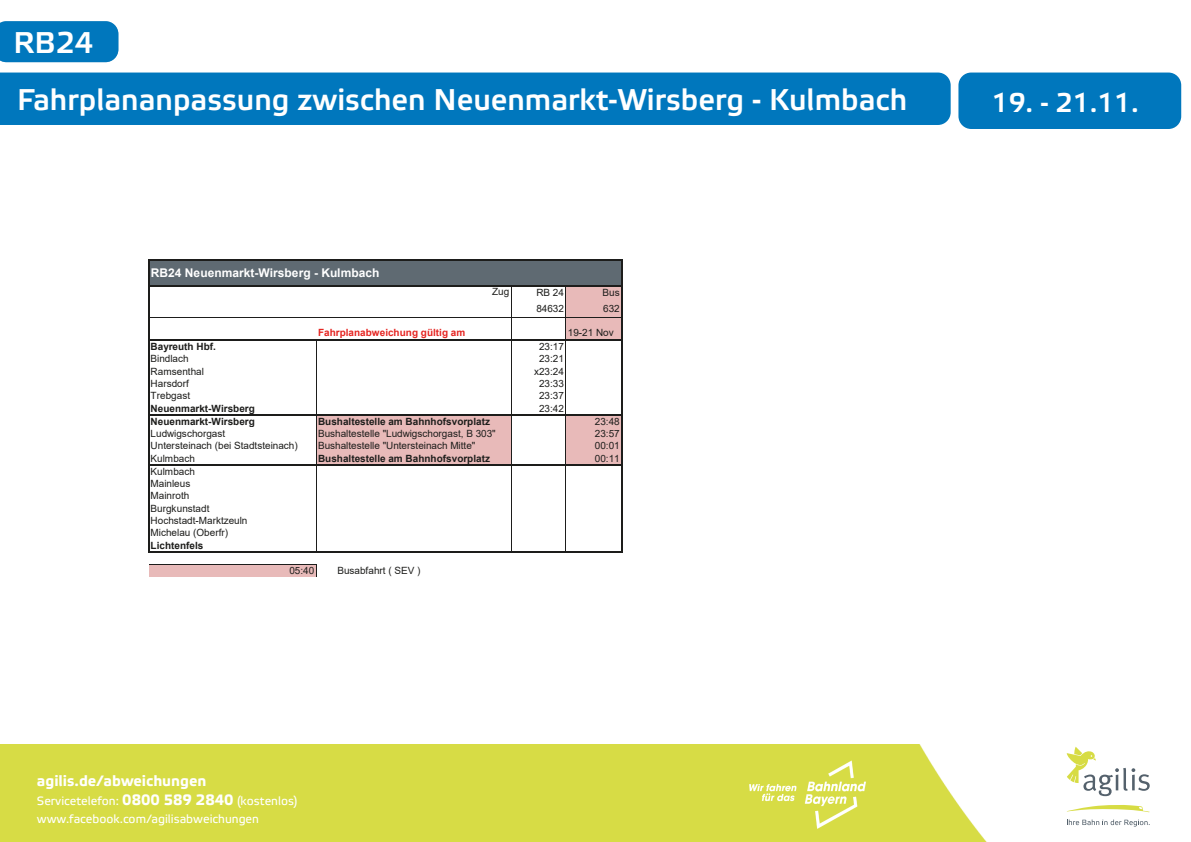
<style>
.page{position:relative;width:1191px;height:842px;background:#fff}
.page>*{position:absolute;margin:0;border:0;box-sizing:border-box;transform-origin:0 0}
.Fahrplan_Zeit_Monosp{font:500 30px "Etelka";color:#fff}
.Fahrplan_Zeit_Monosp-2{font:500 27px "Etelka";color:#fff}
.t1{font:700 15px "Etelka Text";color:#fff}
.t2{font:12px/18px "Etelka Text";color:#fff}
.t3{font:700 12px "Arial";color:#fff}
.t4{font:10px/12.4px "Arial";color:#1d1d1b}
.t5{font:700 10px "Arial";color:#1d1d1b}
.t6{font:700 10px "Arial";letter-spacing:.005em;color:#e52521}
.s1{font-weight:700}
.s2{font-weight:700;font-size:15px}
</style>
<div class="page">
<div style="left:958px;top:73px;width:223px;height:56px;background:#0077bd;border-radius:13px"></div>
<div style="left:0;top:73px;width:950px;height:52px;background:#0077bd"></div>
<div style="left:0;top:21px;width:118px;height:41px;background:#0077bd"></div>
<img style="left:0;top:744px;width:1150px;height:98px">
<img style="left:741px;top:747px;width:134px;height:95px">
<svg style="left:1066px;top:819px;width:83px;height:7px"></svg>
<svg style="left:1066px;top:747px;width:83px;height:49px"></svg>
<svg style="left:1066px;top:805px;width:83px;height:7px"></svg>
<div style="left:149px;top:260px;width:473px;height:26px;background:#5f6a72"></div>
<div style="left:566px;top:286px;width:56px;height:12px;background:#e8bab9"></div>
<div style="left:566px;top:298px;width:56px;height:20px;background:#e8bab9"></div>
<div style="left:566px;top:318px;width:56px;height:22px;background:#e8bab9"></div>
<div style="left:316px;top:415px;width:195px;height:12px;background:#e8bab9"></div>
<div style="left:566px;top:415px;width:56px;height:12px;background:#e8bab9"></div>
<div style="left:316px;top:427px;width:195px;height:13px;background:#e8bab9"></div>
<div style="left:566px;top:427px;width:56px;height:13px;background:#e8bab9"></div>
<div style="left:316px;top:440px;width:195px;height:12px;background:#e8bab9"></div>
<div style="left:566px;top:440px;width:56px;height:12px;background:#e8bab9"></div>
<div style="left:316px;top:452px;width:195px;height:13px;background:#e8bab9"></div>
<div style="left:566px;top:452px;width:56px;height:13px;background:#e8bab9"></div>
<div style="left:149px;top:564px;width:167px;height:13px;background:#e8bab9"></div>
<hr style="left:511px;top:287px;width:1px;height:52px;background:#1d1d1b">
<hr style="left:565px;top:287px;width:1px;height:52px;background:#1d1d1b">
<hr style="left:316px;top:341px;width:1px;height:73px;background:#1d1d1b">
<hr style="left:511px;top:341px;width:1px;height:73px;background:#1d1d1b">
<hr style="left:565px;top:341px;width:1px;height:73px;background:#1d1d1b">
<hr style="left:316px;top:416px;width:1px;height:48px;background:#1d1d1b">
<hr style="left:511px;top:416px;width:1px;height:48px;background:#1d1d1b">
<hr style="left:565px;top:416px;width:1px;height:48px;background:#1d1d1b">
<hr style="left:316px;top:466px;width:1px;height:85px;background:#1d1d1b">
<hr style="left:148px;top:259px;width:2px;height:294px;background:#1d1d1b">
<hr style="left:621px;top:261px;width:1px;height:292px;background:#1d1d1b">
<hr style="left:511px;top:466px;width:1px;height:85px;background:#1d1d1b">
<hr style="left:565px;top:466px;width:1px;height:85px;background:#1d1d1b">
<svg style="left:316px;top:565px;width:1px;height:12px"></svg>
<hr style="left:150px;top:259px;width:472px;height:2px;background:#1d1d1b">
<hr style="left:150px;top:285px;width:472px;height:2px;background:#1d1d1b">
<hr style="left:150px;top:317px;width:471px;height:1px;background:#1d1d1b">
<hr style="left:150px;top:339px;width:472px;height:2px;background:#1d1d1b">
<hr style="left:150px;top:414px;width:472px;height:2px;background:#1d1d1b">
<hr style="left:150px;top:464px;width:472px;height:2px;background:#1d1d1b">
<hr style="left:150px;top:551px;width:472px;height:2px;background:#1d1d1b">
<hr style="left:149px;top:564px;width:168px;height:1px;background:#1d1d1b">
<p class="Fahrplan_Zeit_Monosp" style="left:13px;top:25px;width:81px">RB24</p>
<p class="Fahrplan_Zeit_Monosp" style="left:17px;top:82px;width:891px">Fahrplananpassung zwischen Neuenmarkt-Wirsberg - Kulmbach</p>
<p class="t3" style="left:151px;top:264px;width:230px">RB24 Neuenmarkt-Wirsberg - Kulmbach</p>
<p class="t4" style="left:492px;top:285px;width:19px">Zug</p>
<p class="t4" style="left:536px;top:286px;width:29px">RB 24</p>
<p class="t4" style="left:602px;top:286px;width:19px">Bus</p>
<p class="t4" style="left:536px;top:302px;width:29px">84632</p>
<p class="t4" style="left:603px;top:302px;width:18px">632</p>
<p class="t6" style="left:318px;top:326px;width:149px">Fahrplanabweichung gültig am</p>
<p class="t4" style="left:568px;top:326px;width:47px">19-21 Nov</p>
<p class="t5" style="left:151px;top:339px;width:67px">Bayreuth Hbf.</p>
<p class="t4" style="left:539px;top:340px;width:26px">23:17</p>
<p class="t4" style="left:151px;top:352px;width:40px">Bindlach</p>
<p class="t4" style="left:539px;top:352px;width:26px">23:21</p>
<p class="t4" style="left:151px;top:365px;width:55px">Ramsenthal</p>
<p class="t4" style="left:534px;top:365px;width:31px">x23:24</p>
<p class="t4" style="left:151px;top:377px;width:40px">Harsdorf</p>
<p class="t4" style="left:539px;top:377px;width:26px">23:33</p>
<p class="t4" style="left:151px;top:390px;width:41px">Trebgast</p>
<p class="t4" style="left:539px;top:390px;width:26px">23:37</p>
<p class="t5" style="left:151px;top:401px;width:106px">Neuenmarkt-Wirsberg</p>
<p class="t4" style="left:539px;top:402px;width:26px">23:42</p>
<p class="t5" style="left:151px;top:414px;width:106px">Neuenmarkt-Wirsberg</p>
<p class="t5" style="left:318px;top:414px;width:173px">Bushaltestelle am Bahnhofsvorplatz</p>
<p class="t4" style="left:595px;top:415px;width:26px">23:48</p>
<p class="t4" style="left:151px;top:427px;width:76px">Ludwigschorgast</p>
<p class="t4" style="left:318px;top:427px;width:179px">Bushaltestelle "Ludwigschorgast, B 303"</p>
<p class="t4" style="left:595px;top:427px;width:26px">23:57</p>
<p class="t4" style="left:151px;top:439px;width:149px">Untersteinach (bei Stadtsteinach)</p>
<p class="t4" style="left:318px;top:439px;width:159px">Bushaltestelle "Untersteinach Mitte"</p>
<p class="t4" style="left:595px;top:439px;width:26px">00:01</p>
<p class="t4" style="left:151px;top:452px;width:46px">Kulmbach</p>
<p class="t5" style="left:318px;top:451px;width:173px">Bushaltestelle am Bahnhofsvorplatz</p>
<p class="t4" style="left:595px;top:452px;width:26px">00:11</p>
<p class="t4" style="left:151px;top:465px;width:98px">Kulmbach<br>Mainleus<br>Mainroth<br>Burgkunstadt<br>Hochstadt-Marktzeuln<br>Michelau (Oberfr)<br><span class="s1">Lichtenfels</span></p>
<p class="t4" style="left:289px;top:564px;width:26px">05:40</p>
<p class="t4" style="left:337px;top:564px;width:84px">Busabfahrt ( SEV )</p>
<p class="t1" style="left:37px;top:772px;width:171px">agilis.de/abweichungen</p>
<p class="t2" style="left:37px;top:792px;width:262px">Servicetelefon: <span class="s2">0800 589 2840</span> (kostenlos) www.facebook.com/agilisabweichungen</p>
<p class="Fahrplan_Zeit_Monosp-2" style="left:991px;top:87px;width:149px">19. - 21.11.</p>
</div>
